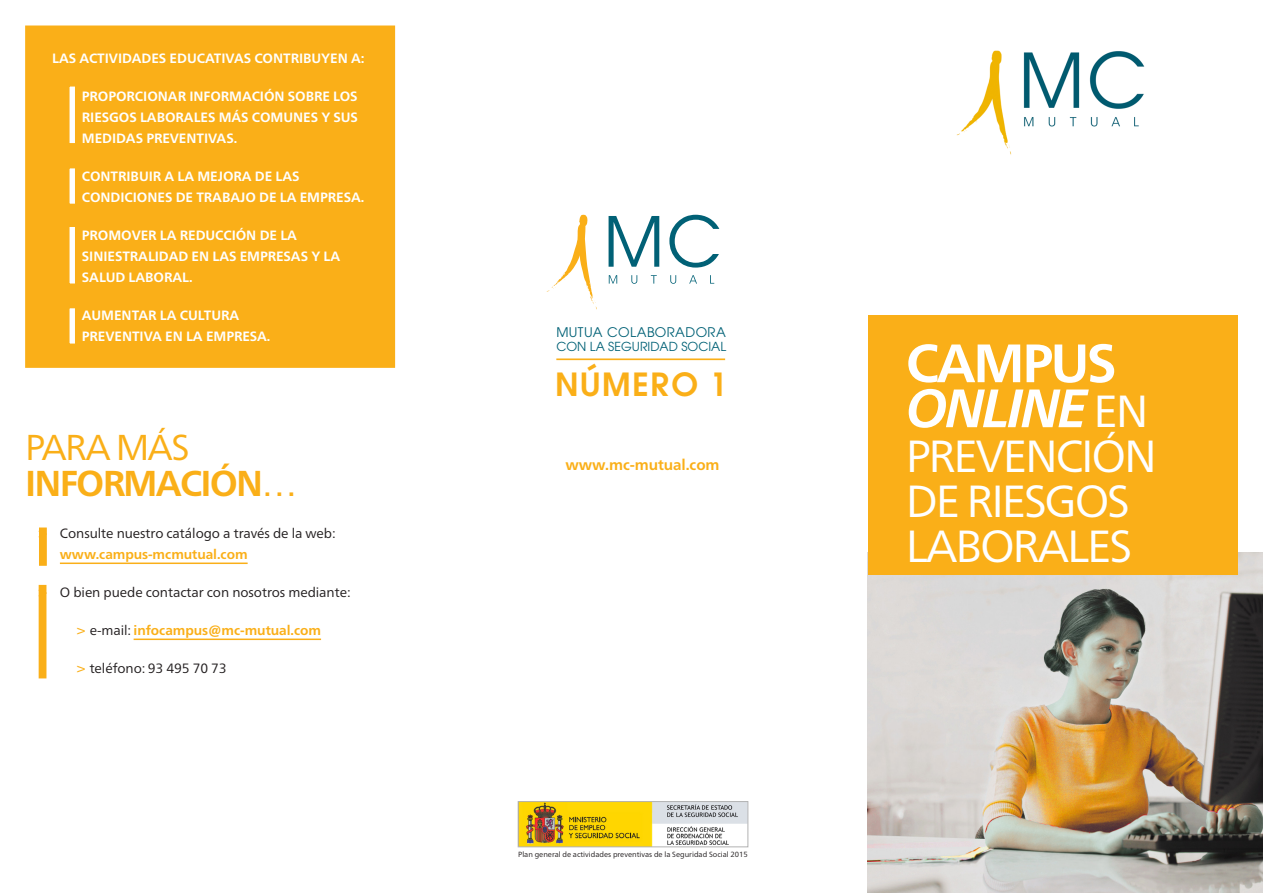
<style>
.page{position:relative;width:1263px;height:893px;background:#fff}
.page>*{position:absolute;margin:0;border:0;box-sizing:border-box;transform-origin:0 0}
.t1{font:700 54px/45px "Frutiger Neue LT Pro";letter-spacing:-.05em;color:#fff}
.t2{font:45px/45px "Frutiger Neue LT Pro";letter-spacing:-.05em;color:#fff}
.t3{font:700 36px/36px "Frutiger Neue LT Pro";letter-spacing:-.05em;color:#faaf18}
.t4{font:600 31.8px "ITC Avant Garde Std";letter-spacing:.05em;color:#faaf18}
.t5{font:700 15px "Frutiger Neue LT Pro";letter-spacing:-.005em;color:#faaf18}
.t6{font:700 13.5px/21px "Frutiger Neue LT Pro";letter-spacing:-.005em;color:#fff}
.t7{font:13.5px/21px "Frutiger Neue LT Pro";letter-spacing:-.005em;color:#231f20}
.t8{font:700 13.5px "Frutiger Neue LT Pro";letter-spacing:-.005em;color:#faaf18}
.t9{font:13.2px "ITC Avant Garde Pro";letter-spacing:.03em;color:#016176}
.t10{font:12.45px "ITC Avant Garde Pro";color:#016176}
.t11{font:7.5px "Frutiger Neue LT Pro";color:#231f20}
.s1{font-weight:400}
.s2{font-size:15px;color:#faaf18}
.s3{font-weight:700;color:#faaf18}
.s4{font-weight:400;font-size:15px}
.s5{font-weight:400;color:#231f20}
.s6{font-style:italic}
.s7{font-weight:400;font-size:45px}
</style>
<div class="page">
<img style="left:867px;top:553px;width:396px;height:340px">
<div style="left:867px;top:316px;width:370px;height:259px;background:#faaf18"></div>
<img style="left:956px;top:50px;width:189px;height:105px">
<hr style="left:60px;top:562px;width:188px;height:2px;background:#faaf18">
<hr style="left:134px;top:639px;width:187px;height:1px;background:#faaf18">
<img style="left:520px;top:803px;width:226px;height:42px">
<div style="left:518px;top:801px;width:230px;height:46px;border:1px solid #b3b3b3"></div>
<svg style="left:546px;top:215px;width:51px;height:95px"></svg>
<svg style="left:669px;top:215px;width:50px;height:53px"></svg>
<svg style="left:631px;top:275px;width:6px;height:9px"></svg>
<svg style="left:651px;top:275px;width:6px;height:9px"></svg>
<svg style="left:670px;top:275px;width:6px;height:9px"></svg>
<svg style="left:689px;top:275px;width:8px;height:9px"></svg>
<svg style="left:710px;top:275px;width:4px;height:9px"></svg>
<svg style="left:609px;top:216px;width:50px;height:51px"></svg>
<svg style="left:609px;top:275px;width:8px;height:9px"></svg>
<hr style="left:556px;top:358px;width:169px;height:2px;background:#faaf18">
<div style="left:26px;top:26px;width:368px;height:341px;background:#faaf18"></div>
<div style="left:25px;top:26px;width:370px;height:342px;border:2px solid #faaf18"></div>
<svg style="left:69px;top:86px;width:6px;height:58px"></svg>
<svg style="left:69px;top:227px;width:6px;height:57px"></svg>
<svg style="left:69px;top:168px;width:6px;height:36px"></svg>
<svg style="left:69px;top:308px;width:6px;height:36px"></svg>
<svg style="left:39px;top:527px;width:8px;height:39px"></svg>
<div style="left:39px;top:585px;width:7px;height:93px;background:#faaf18"></div>
<p class="t6" style="left:52px;top:48px;width:314px">LAS ACTIVIDADES EDUCATIVAS CONTRIBUYEN A:</p>
<p class="t6" style="left:82px;top:86px;width:278px;text-align:justify">PROPORCIONAR INFORMACIÓN SOBRE LOS RIESGOS LABORALES MÁS COMUNES Y SUS MEDIDAS PREVENTIVAS.</p>
<p class="t6" style="left:82px;top:166px;width:284px">CONTRIBUIR A LA MEJORA DE LAS<br>CONDICIONES DE TRABAJO DE LA EMPRESA.</p>
<p class="t6" style="left:82px;top:225px;width:260px">PROMOVER LA REDUCCIÓN DE LA<br>SINIESTRALIDAD EN LAS EMPRESAS Y LA<br>SALUD LABORAL.</p>
<p class="t6" style="left:82px;top:305px;width:190px">AUMENTAR LA CULTURA<br>PREVENTIVA EN LA EMPRESA.</p>
<p class="t3" style="left:25px;top:430px;width:274px"><span class="s1">PARA MÁS<br></span>INFORMACIÓN<span class="s1">…</span></p>
<p class="t7" style="left:60px;top:522px;width:277px;text-indent:-21px"><span class="s2">&gt;</span> Consulte nuestro catálogo a través de la web: <span class="s3">www.campus-mcmutual.com</span></p>
<p class="t7" style="left:39px;top:581px;width:314px"><span class="s2">&gt;</span> O bien puede contactar con nosotros mediante:</p>
<p class="t8" style="left:77px;top:622px;width:246px"><span class="s4">&gt;</span> <span class="s5">e-mail:</span> infocampus@mc-mutual.com</p>
<p class="t7" style="left:77px;top:657px;width:151px"><span class="s2">&gt;</span> teléfono: 93 495 70 73</p>
<p class="t9" style="left:556px;top:324px;width:171px">MUTUA COLABORADORA</p>
<p class="t10" style="left:556px;top:338px;width:171px">CON LA SEGURIDAD SOCIAL</p>
<p class="t4" style="left:555px;top:364px;width:174px">NÚMERO 1</p>
<p class="t5" style="left:565px;top:456px;width:156px">www.mc-mutual.com</p>
<p class="t11" style="left:518px;top:850px;width:231px">Plan general de actividades preventivas de la Seguridad Social 2015</p>
<p class="t1" style="left:906px;top:341px;width:244px">CAMPUS<br><span class="s6">ONLINE</span> <span class="s7">EN</span></p>
<p class="t2" style="left:906px;top:434px;width:253px">PREVENCIÓN<br>DE RIESGOS<br>LABORALES</p>
</div>
